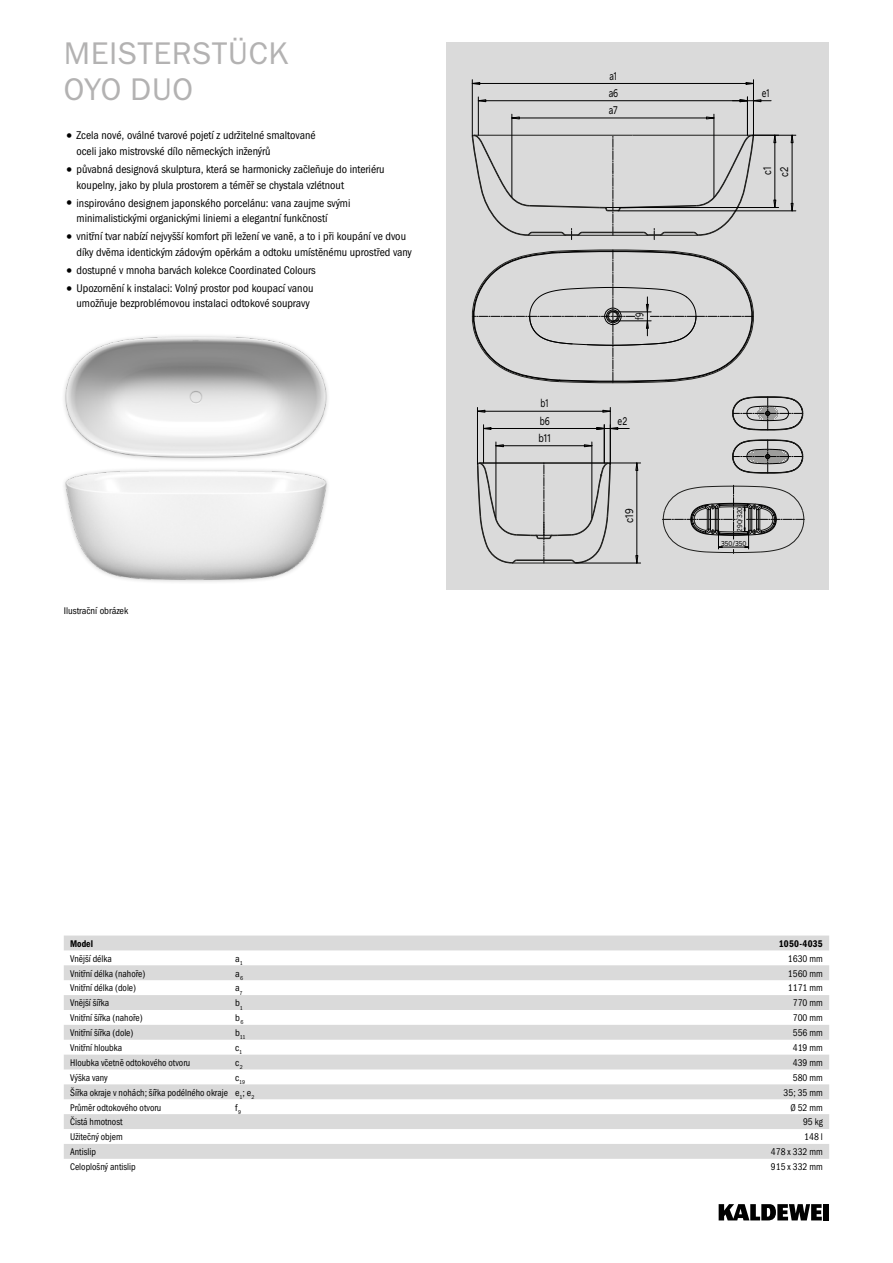
<style>
.page{position:relative;width:893px;height:1263px;background:#fff}
.page>*{position:absolute;margin:0;border:0;box-sizing:border-box;transform-origin:0 0}
.t1{font:31.5px/36px "Franklin Gothic ITC";letter-spacing:.02em;color:#b3b2b2}
.t2{font:11.55px/17.2px "Franklin Gothic ATF";color:#000;scale:.71 1}
.t3{font:11.55px "Franklin Gothic ATF";color:#000;scale:.72 1}
.t4{font:11.55px/17.2px "Franklin Gothic ATF";color:#000;scale:.77 1}
.t5{font:11.55px "Franklin Gothic ATF";color:#000;scale:.82 1}
.t6{font:11.55px "Franklin Gothic ATF";color:#000;scale:.78 1}
.t7{font:11.55px "Franklin Gothic ATF";color:#000;scale:.65 1}
.t8{font:11.25px/15.8px "Franklin Gothic Cond ITC";color:#000}
.t9{font:9.75px "Franklin Gothic Cond ITC";color:#000;scale:.95 1}
.t10{font:9.75px "Franklin Gothic Cond ITC";color:#000}
.t11{font:600 9.75px "Franklin Gothic Cond ITC";letter-spacing:.015em;color:#000;scale:.95 1}
.t12{font:7.35px "Franklin Gothic ATF";color:#000;scale:.85 1}
.t13{font:5.7px "Franklin Gothic Cond ITC";color:#000}
.s1{font-size:15.75px}
</style>
<div class="page">
<div style="left:824px;top:1204px;width:5px;height:16px;background:#000"></div>
<svg style="left:719px;top:1204px;width:103px;height:16px"></svg>
<div style="left:446px;top:43px;width:383px;height:547px;background:#dadada"></div>
<hr style="left:512px;top:563px;width:64px;height:1px;background:#1d1d1b">
<svg style="left:477px;top:462px;width:134px;height:101px"></svg>
<svg style="left:732px;top:440px;width:71px;height:33px"></svg>
<svg style="left:732px;top:396px;width:71px;height:34px"></svg>
<hr style="left:512px;top:118px;width:202px;height:1px;background:#000">
<hr style="left:512px;top:114px;width:1px;height:83px;background:#000">
<hr style="left:714px;top:114px;width:1px;height:83px;background:#000">
<hr style="left:478px;top:100px;width:269px;height:1px;background:#000">
<hr style="left:478px;top:97px;width:1px;height:38px;background:#000">
<svg style="left:478px;top:99px;width:8px;height:3px"></svg>
<hr style="left:747px;top:97px;width:1px;height:38px;background:#000">
<svg style="left:732px;top:99px;width:39px;height:3px"></svg>
<hr style="left:472px;top:83px;width:281px;height:1px;background:#000">
<hr style="left:753px;top:80px;width:1px;height:56px;background:#000">
<hr style="left:472px;top:80px;width:1px;height:56px;background:#000">
<svg style="left:746px;top:82px;width:7px;height:3px"></svg>
<svg style="left:472px;top:82px;width:8px;height:3px"></svg>
<svg style="left:472px;top:135px;width:307px;height:105px"></svg>
<hr style="left:792px;top:135px;width:1px;height:76px;background:#000">
<hr style="left:618px;top:211px;width:178px;height:1px;background:#000">
<hr style="left:752px;top:135px;width:44px;height:1px;background:#000">
<hr style="left:637px;top:463px;width:1px;height:100px;background:#000">
<hr style="left:576px;top:563px;width:65px;height:1px;background:#000">
<hr style="left:609px;top:463px;width:32px;height:1px;background:#000">
<svg style="left:635px;top:555px;width:3px;height:8px"></svg>
<svg style="left:635px;top:463px;width:3px;height:8px"></svg>
<hr style="left:496px;top:445px;width:96px;height:1px;background:#000">
<hr style="left:496px;top:442px;width:1px;height:76px;background:#000">
<hr style="left:592px;top:442px;width:1px;height:76px;background:#000">
<svg style="left:496px;top:444px;width:8px;height:3px"></svg>
<svg style="left:584px;top:444px;width:8px;height:3px"></svg>
<hr style="left:477px;top:411px;width:133px;height:1px;background:#000">
<hr style="left:477px;top:407px;width:1px;height:57px;background:#000">
<hr style="left:610px;top:407px;width:1px;height:57px;background:#000">
<hr style="left:483px;top:428px;width:121px;height:1px;background:#000">
<hr style="left:483px;top:425px;width:1px;height:38px;background:#000">
<hr style="left:604px;top:425px;width:1px;height:38px;background:#000">
<svg style="left:484px;top:427px;width:7px;height:3px"></svg>
<svg style="left:596px;top:427px;width:33px;height:3px"></svg>
<svg style="left:471px;top:250px;width:283px;height:133px"></svg>
<svg style="left:662px;top:485px;width:143px;height:68px"></svg>
<img style="left:64px;top:336px;width:264px;height:246px">
<svg style="left:64px;top:935px;width:765px;height:224px;fill:#dbdbdb"></svg>
<h1 class="t1" style="left:64px;top:35px;width:226px">MEISTERSTÜCK<br>OYO DUO</h1>
<p class="t8" style="left:77px;top:128px;width:241px;text-indent:-13px"><span class="s1">•</span> Zcela nové, oválné tvarové pojetí z udržitelné smaltované oceli jako mistrovské dílo německých inženýrů</p>
<p class="t8" style="left:77px;top:161px;width:309px;text-indent:-13px"><span class="s1">•</span> půvabná designová skulptura, která se harmonicky začleňuje do interiéru koupelny, jako by plula prostorem a téměř se chystala vzlétnout</p>
<p class="t8" style="left:77px;top:195px;width:275px;text-indent:-13px"><span class="s1">•</span> inspirováno designem japonského porcelánu: vana zaujme svými minimalistickými organickými liniemi a elegantní funkčností</p>
<p class="t8" style="left:77px;top:229px;width:337px;text-indent:-13px"><span class="s1">•</span> vnitřní tvar nabízí nejvyšší komfort při ležení ve vaně, a to i při koupání ve dvou díky dvěma identickým zádovým opěrkám a odtoku umístěnému uprostřed vany</p>
<p class="t8" style="left:64px;top:262px;width:254px"><span class="s1">•</span> dostupné v mnoha barvách kolekce Coordinated Colours</p>
<p class="t8" style="left:77px;top:280px;width:238px;text-indent:-13px"><span class="s1">•</span> Upozornění k instalaci: Volný prostor pod koupací vanou umožňuje bezproblémovou instalaci odtokové soupravy</p>
<p class="t10" style="left:64px;top:605px;width:66px">Ilustrační obrázek</p>
<p class="t2" style="left:540px;top:394px;width:16px">b1 b6</p>
<p class="t6" style="left:538px;top:430px;width:18px">b11</p>
<p class="t2" style="left:609px;top:67px;width:13px">a1</p>
<p class="t3" style="left:609px;top:85px;width:15px">a6</p>
<p class="t2" style="left:762px;top:84px;width:13px">e1</p>
<p class="t3" style="left:609px;top:102px;width:14px">a7</p>
<p class="t7" style="left:632px;top:320px;width:13px;rotate:-90deg">f9</p>
<p class="t3" style="left:617px;top:413px;width:15px">e2</p>
<p class="t5" style="left:621px;top:523px;width:19px;rotate:-90deg">c19</p>
<p class="t4" style="left:758px;top:177px;width:15px;rotate:-90deg">c1 c2</p>
<p class="t12" style="left:735px;top:532px;width:31px;rotate:-90deg">290/320</p>
<p class="t12" style="left:721px;top:538px;width:31px">350/350</p>
<p class="t11" style="left:70px;top:938px;width:26px">Model</p>
<p class="t11" style="left:779px;top:938px;width:48px">1050-4035</p>
<p class="t9" style="left:70px;top:953px;width:45px">Vnější délka</p>
<p class="t10" style="left:235px;top:953px;width:9px">a<sub>1</sub></p>
<p class="t9" style="left:788px;top:953px;width:38px">1630 mm</p>
<p class="t9" style="left:70px;top:967px;width:81px">Vnitřní délka (nahoře)</p>
<p class="t10" style="left:235px;top:967px;width:9px">a<sub>6</sub></p>
<p class="t9" style="left:788px;top:967px;width:38px">1560 mm</p>
<p class="t9" style="left:70px;top:982px;width:71px">Vnitřní délka (dole)</p>
<p class="t10" style="left:235px;top:982px;width:9px">a<sub>7</sub></p>
<p class="t9" style="left:788px;top:982px;width:38px">1171 mm</p>
<p class="t9" style="left:70px;top:997px;width:43px">Vnější šířka</p>
<p class="t10" style="left:235px;top:997px;width:9px">b<sub>1</sub></p>
<p class="t9" style="left:793px;top:997px;width:33px">770 mm</p>
<p class="t9" style="left:70px;top:1012px;width:78px">Vnitřní šířka (nahoře)</p>
<p class="t10" style="left:235px;top:1012px;width:10px">b<sub>6</sub></p>
<p class="t9" style="left:793px;top:1012px;width:33px">700 mm</p>
<p class="t9" style="left:70px;top:1027px;width:68px">Vnitřní šířka (dole)</p>
<p class="t13" style="left:235px;top:1034px;width:12px"><sup>b</sup>11</p>
<p class="t9" style="left:793px;top:1027px;width:33px">556 mm</p>
<p class="t9" style="left:70px;top:1042px;width:56px">Vnitřní hloubka</p>
<p class="t10" style="left:235px;top:1042px;width:8px">c<sub>1</sub></p>
<p class="t9" style="left:793px;top:1042px;width:33px">419 mm</p>
<p class="t9" style="left:70px;top:1057px;width:128px">Hloubka včetně odtokového otvoru</p>
<p class="t10" style="left:235px;top:1057px;width:9px">c<sub>2</sub></p>
<p class="t9" style="left:793px;top:1057px;width:33px">439 mm</p>
<p class="t9" style="left:70px;top:1072px;width:41px">Výška vany</p>
<p class="t13" style="left:235px;top:1079px;width:11px"><sup>c</sup>19</p>
<p class="t9" style="left:793px;top:1072px;width:33px">580 mm</p>
<p class="t9" style="left:70px;top:1087px;width:196px">Šířka okraje v nohách; šířka podélného okraje e<sub>1</sub>; e<sub>2</sub></p>
<p class="t9" style="left:784px;top:1087px;width:43px">35; 35 mm</p>
<p class="t9" style="left:70px;top:1101px;width:97px">Průměr odtokového otvoru</p>
<p class="t10" style="left:235px;top:1101px;width:7px">f<sub>9</sub></p>
<p class="t9" style="left:790px;top:1101px;width:36px">Ø 52 mm</p>
<p class="t9" style="left:70px;top:1116px;width:57px">Čistá hmotnost</p>
<p class="t9" style="left:803px;top:1116px;width:22px">95 kg</p>
<p class="t9" style="left:70px;top:1131px;width:57px">Užitečný objem</p>
<p class="t9" style="left:804px;top:1131px;width:21px">148 l</p>
<p class="t9" style="left:70px;top:1146px;width:29px">Antislip</p>
<p class="t9" style="left:771px;top:1146px;width:56px">478 x 332 mm</p>
<p class="t9" style="left:70px;top:1161px;width:71px">Celoplošný antislip</p>
<p class="t9" style="left:771px;top:1161px;width:56px">915 x 332 mm</p>
</div>
